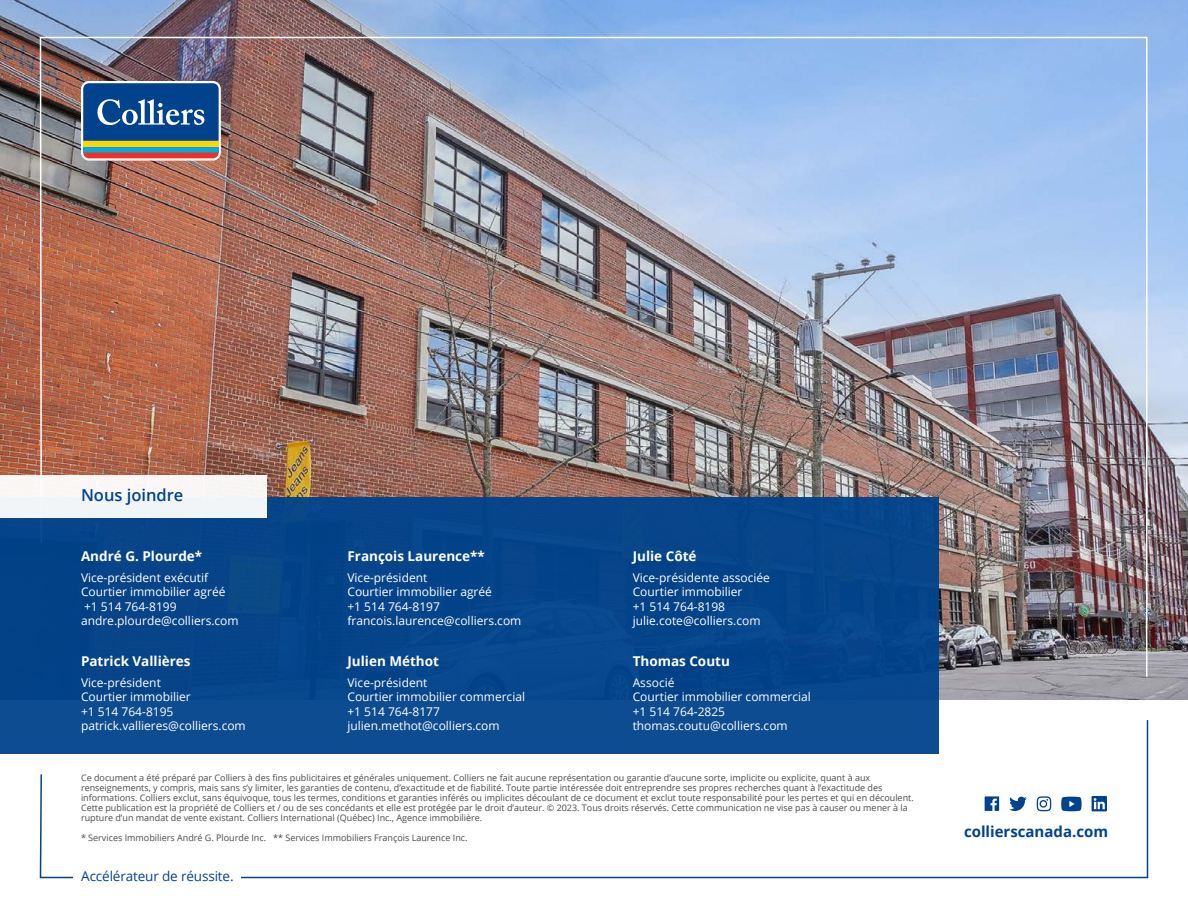
<style>
.page{position:relative;width:1188px;height:918px;background:#fff}
.page>*{position:absolute;margin:0;border:0;box-sizing:border-box;transform-origin:0 0}
.t1{font:600 16.5px "Open Sans";color:#00438c}
.t2{font:700 15px "Open Sans";color:#00438c}
.t3{font:700 13.5px "Open Sans";color:#fff}
.t4{font:13.5px "Open Sans";letter-spacing:-.01em;color:#00438c}
.t5{font:12px/14.4px "Open Sans";color:#fff}
.t6{font:9px/9.9px "Open Sans";color:#4a4a4d}
</style>
<div class="page">
<img style="left:0;top:0;width:1188px;height:700px">
<svg style="left:39px;top:720px;width:1110px;height:159px"></svg>
<img style="left:39px;top:36px;width:1109px;height:642px">
<div style="left:0;top:497px;width:939px;height:256px;background:#074589"></div>
<svg style="left:1061px;top:797px;width:21px;height:14px"></svg>
<svg style="left:1009px;top:797px;width:18px;height:14px"></svg>
<svg style="left:1092px;top:796px;width:15px;height:15px"></svg>
<svg style="left:1037px;top:796px;width:14px;height:15px"></svg>
<svg style="left:985px;top:796px;width:14px;height:15px"></svg>
<div style="left:81px;top:81px;width:140px;height:80px;background:linear-gradient(to right,#fff,#fcf8f7);border-radius:8px"></div>
<div style="left:83px;top:147px;width:136px;height:6px;background:#00a8e4"></div>
<div style="left:83px;top:141px;width:136px;height:6px;background:#ffd600"></div>
<svg style="left:83px;top:153px;width:136px;height:5px"></svg>
<svg style="left:83px;top:83px;width:136px;height:58px;background:#1e5999"></svg>
<div style="left:74px;top:871px;width:167px;height:10px;background:#fff"></div>
<div style="left:0;top:475px;width:267px;height:43px;background:#f7f5f8"></div>
<h1 class="t1" style="left:81px;top:484px;width:104px">Nous joindre</h1>
<h3 class="t3" style="left:81px;top:546px;width:123px">André G. Plourde*</h3>
<h3 class="t5" style="left:81px;top:570px;width:159px">Vice-président exécutif<br>Courtier immobilier agréé +1 514 764-8199 andre.plourde@colliers.com</h3>
<h3 class="t3" style="left:81px;top:651px;width:111px">Patrick Vallières</h3>
<h3 class="t5" style="left:81px;top:675px;width:166px">Vice-président<br>Courtier immobilier<br>+1 514 764-8195 patrick.vallieres@colliers.com</h3>
<h3 class="t3" style="left:347px;top:546px;width:139px">François Laurence**</h3>
<h3 class="t5" style="left:347px;top:570px;width:175px">Vice-président<br>Courtier immobilier agréé<br>+1 514 764-8197 francois.laurence@colliers.com</h3>
<h3 class="t3" style="left:347px;top:651px;width:93px">Julien Méthot</h3>
<h3 class="t5" style="left:347px;top:675px;width:179px">Vice-président<br>Courtier immobilier commercial +1 514 764-8177 julien.methot@colliers.com</h3>
<h3 class="t3" style="left:633px;top:546px;width:65px">Julie Côté</h3>
<h3 class="t5" style="left:633px;top:570px;width:139px">Vice-présidente associée<br>Courtier immobilier<br>+1 514 764-8198 julie.cote@colliers.com</h3>
<h3 class="t3" style="left:633px;top:651px;width:99px">Thomas Coutu</h3>
<h3 class="t5" style="left:633px;top:675px;width:180px">Associé<br>Courtier immobilier commercial +1 514 764-2825 thomas.coutu@colliers.com</h3>
<p class="t6" style="left:81px;top:773px;width:834px">Ce document a été préparé par Colliers à des fins publicitaires et générales uniquement. Colliers ne fait aucune représentation ou garantie d’aucune sorte, implicite ou explicite, quant à aux renseignements, y compris, mais sans s’y limiter, les garanties de contenu, d’exactitude et de fiabilité. Toute partie intéressée doit entreprendre ses propres recherches quant à l’exactitude des informations. Colliers exclut, sans équivoque, tous les termes, conditions et garanties inférés ou implicites découlant de ce document et exclut toute responsabilité pour les pertes et qui en découlent.<br>Cette publication est la propriété de Colliers et / ou de ses concédants et elle est protégée par le droit d’auteur. © 2023. Tous droits réservés. Cette communication ne vise pas à causer ou mener à la rupture d’un mandat de vente existant. Colliers International (Québec) Inc., Agence immobilière.</p>
<p class="t6" style="left:81px;top:832px;width:388px">* Services Immobiliers André G. Plourde Inc. ** Services Immobiliers François Laurence Inc.</p>
<h3 class="t4" style="left:81px;top:867px;width:154px">Accélérateur de réussite.</h3>
<h2 class="t2" style="left:964px;top:821px;width:146px">collierscanada.com</h2>
</div>
